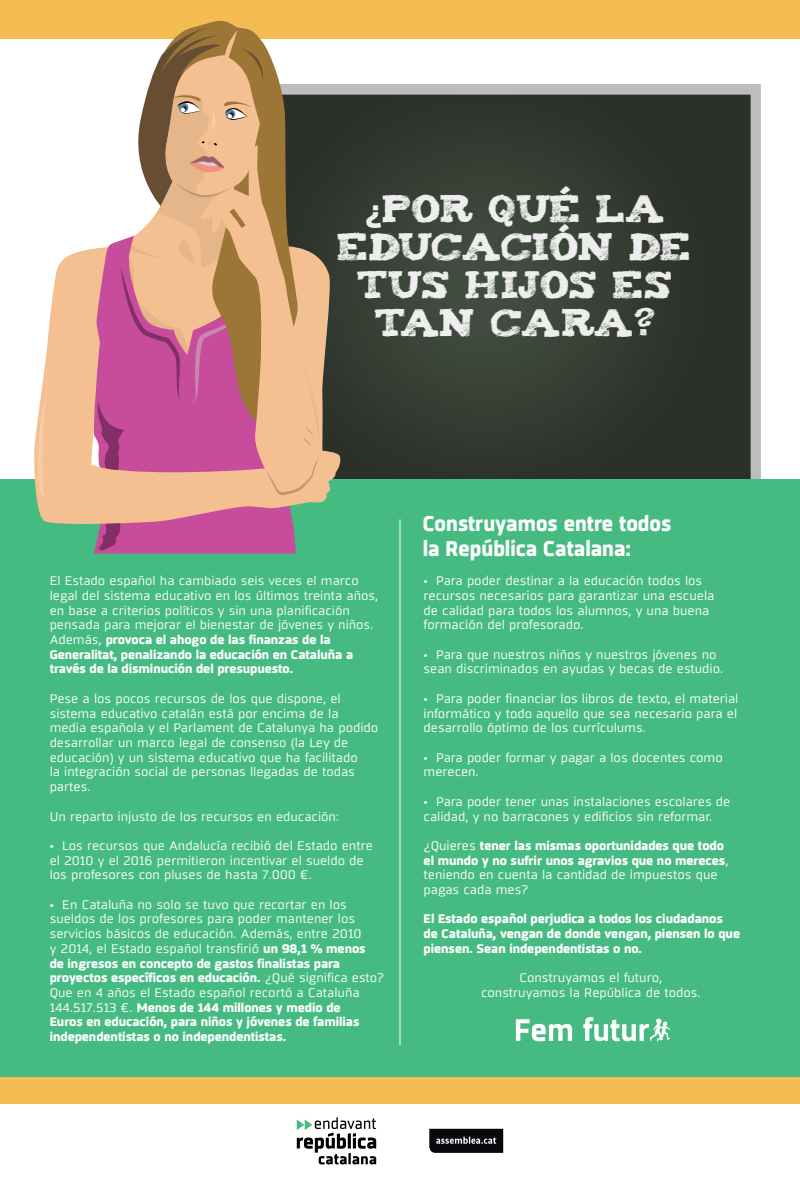
<style>
.page{position:relative;width:800px;height:1197px;background:#fff}
.page>*{position:absolute;margin:0;border:0;box-sizing:border-box;transform-origin:0 0}
.t1{font:31.5px/37.8px "Tiza";color:#fff;text-align:center}
.t2{font:800 21px/25.2px "Sisco";color:#fff}
.t3{font:12.25px/14.7px "Sisco";letter-spacing:-.005em;color:#fff;scale:1.08 1}
.t4{font:800 12.25px/14.7px "Sisco";letter-spacing:-.005em;color:#fff;scale:1.08 1}
.s1{font-family:"Sisco";font-weight:800}
.s2{font-weight:800}
.s3{font-weight:400}
</style>
<div class="page">
<svg style="left:341px;top:84px;width:420px;height:395px;background:#b5b6b9"></svg>
<svg style="left:341px;top:95px;width:409px;height:384px;background:#323a30"></svg>
<svg style="left:297px;top:1117px;width:79px;height:47px"></svg>
<svg style="left:429px;top:1128px;width:74px;height:24px;background:#2c292e"></svg>
<div style="left:0;top:0;width:800px;height:39px;background:#f4bd53"></div>
<div style="left:0;top:479px;width:800px;height:607px;background:#45bb81"></div>
<hr style="left:399px;top:519px;width:1px;height:526px;background:#fff">
<div style="left:0;top:1077px;width:800px;height:27px;background:#f4bd53"></div>
<svg style="left:516px;top:1019px;width:56px;height:22px"></svg>
<svg style="left:583px;top:1017px;width:87px;height:24px"></svg>
<svg style="left:34px;top:84px;width:307px;height:440px"></svg>
<svg style="left:38px;top:379px;width:11px;height:118px"></svg>
<svg style="left:94px;top:27px;width:227px;height:526px;background:#cc948b"></svg>
<h1 class="t1" style="left:338px;top:187px;width:356px"><span class="s1">¿</span>POR QUÉ LA<br>EDUCACIÓN DE<br>TUS HIJOS ES<br>TAN CARA?</h1>
<p class="t3" style="left:50px;top:574px;width:306px">El Estado español ha cambiado seis veces el marco legal del sistema educativo en los últimos treinta años, en base a criterios políticos y sin una planificación pensada para mejorar el bienestar de jóvenes y niños.<br>Además, <span class="s2">provoca el ahogo de las finanzas de la Generalitat, penalizando la educación en Cataluña a través de la disminución del presupuesto.</span></p>
<p class="t3" style="left:50px;top:691px;width:306px">Pese a los pocos recursos de los que dispone, el sistema educativo catalán está por encima de la media española y el Parlament de Catalunya ha podido desarrollar un marco legal de consenso (la Ley de educación) y un sistema educativo que ha facilitado<br>la integración social de personas llegadas de todas partes.</p>
<p class="t3" style="left:50px;top:809px;width:269px">Un reparto injusto de los recursos en educación:</p>
<p class="t3" style="left:50px;top:838px;width:301px">• Los recursos que Andalucía recibió del Estado entre el 2010 y el 2016 permitieron incentivar el sueldo de los profesores con pluses de hasta 7.000 €.</p>
<p class="t3" style="left:50px;top:897px;width:311px">• En Cataluña no solo se tuvo que recortar en los sueldos de los profesores para poder mantener los servicios básicos de educación. Además, entre 2010<br>y 2014, el Estado español transfirió <span class="s2">un 98,1 % menos<br>de ingresos en concepto de gastos finalistas para proyectos específicos en educación.</span> ¿Qué significa esto?<br>Que en 4 años el Estado español recortó a Cataluña 144.517.513 €. <span class="s2">Menos de 144 millones y medio de<br>Euros en educación, para niños y jóvenes de familias independentistas o no independentistas.</span></p>
<h2 class="t2" style="left:423px;top:511px;width:250px">Construyamos entre todos la República Catalana:</h2>
<p class="t3" style="left:423px;top:574px;width:271px">• Para poder destinar a la educación todos los recursos necesarios para garantizar una escuela de calidad para todos los alumnos, y una buena formación del profesorado.</p>
<p class="t3" style="left:423px;top:647px;width:279px">• Para que nuestros niños y nuestros jóvenes no sean discriminados en ayudas y becas de estudio.</p>
<p class="t3" style="left:423px;top:691px;width:293px;text-align:justify">• Para poder financiar los libros de texto, el material informático y todo aquello que sea necesario para el desarrollo óptimo de los currículums.</p>
<p class="t3" style="left:423px;top:750px;width:278px">• Para poder formar y pagar a los docentes como merecen.</p>
<p class="t3" style="left:423px;top:794px;width:285px">• Para poder tener unas instalaciones escolares de calidad, y no barracones y edificios sin reformar.</p>
<p class="t4" style="left:423px;top:839px;width:284px"><span class="s3">¿Quieres</span> tener las mismas oportunidades que todo el mundo y no sufrir unos agravios que no mereces<span class="s3">, teniendo en cuenta la cantidad de impuestos que pagas cada mes?</span></p>
<p class="t4" style="left:423px;top:912px;width:294px">El Estado español perjudica a todos los ciudadanos de Cataluña, vengan de donde vengan, piensen lo que piensen. Sean independentistas o no.</p>
<p class="t3" style="left:481px;top:970px;width:205px;text-align:center">Construyamos el futuro, construyamos la República de todos.</p>
</div>
